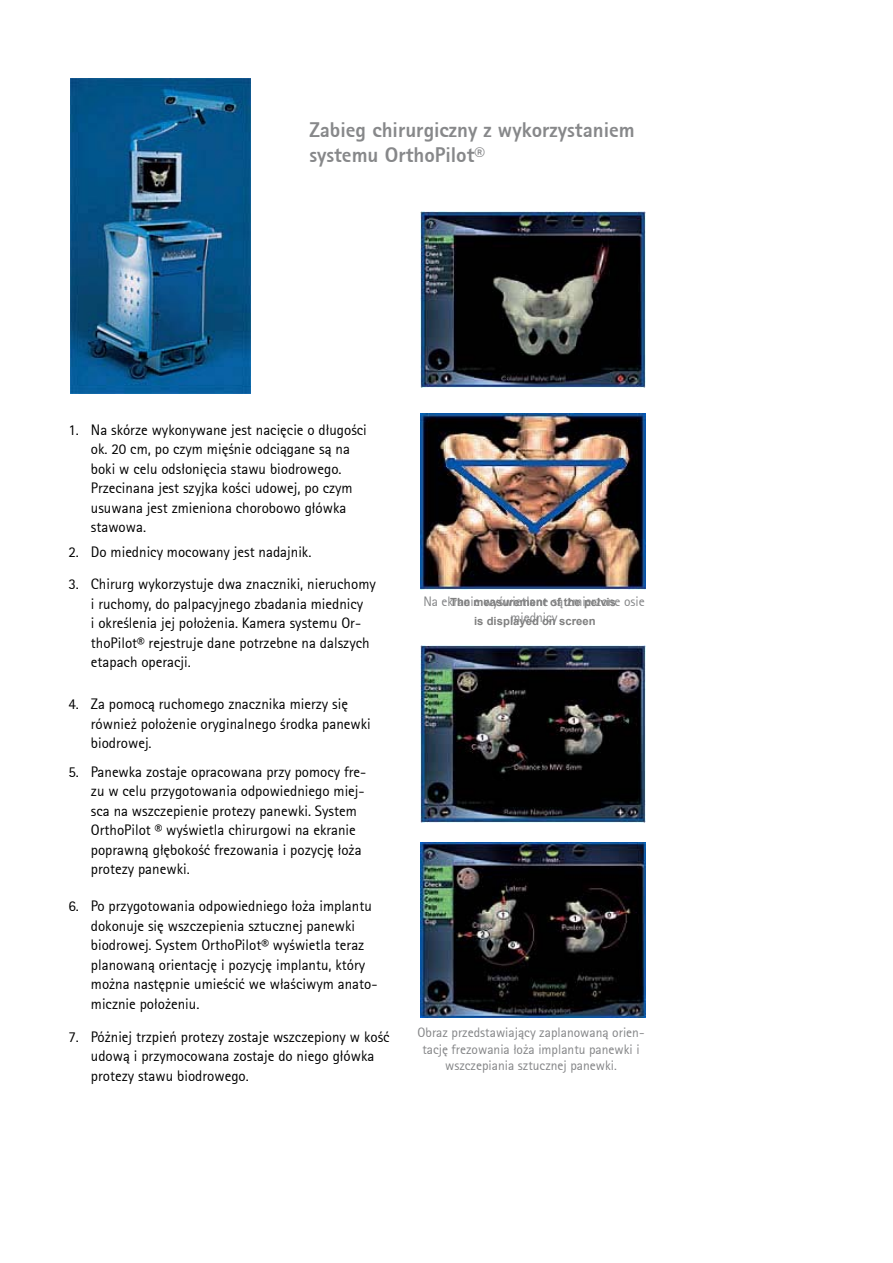
<style>
.page{position:relative;width:893px;height:1263px;background:#fff}
.page>*{position:absolute;margin:0;border:0;box-sizing:border-box;transform-origin:0 0}
.t1{font:21px/25.2px "Rotis Sans Serif Pl Ex Bd";color:#87888a}
.t2{font:15px/19.5px "Rotis Sans Serif Pl";color:#000}
.t3{font:13.5px/16.2px "Rotis Sans Serif Pl";color:#848587;text-align:center}
.t4{font:700 11.25px/18.5px "Arial";letter-spacing:.005em;color:#808080;text-align:center}
</style>
<div class="page">
<img style="left:70px;top:79px;width:180px;height:315px">
<img style="left:421px;top:211px;width:225px;height:177px">
<img style="left:421px;top:413px;width:225px;height:177px">
<img style="left:421px;top:645px;width:225px;height:178px">
<img style="left:421px;top:842px;width:225px;height:176px">
<h1 class="t1" style="left:309px;top:117px;width:327px">Zabieg chirurgiczny z wykorzystaniem systemu OrthoPilot®</h1>
<p class="t2" style="left:91px;top:420px;width:278px;text-indent:-22px">1. Na skórze wykonywane jest nacięcie o długości ok. 20 cm, po czym mięśnie odciągane są na boki w celu odsłonięcia stawu biodrowego.<br>Przecinana jest szyjka kości udowej, po czym usuwana jest zmieniona chorobowo główka stawowa.</p>
<p class="t2" style="left:68px;top:542px;width:245px">2. Do miednicy mocowany jest nadajnik.</p>
<p class="t2" style="left:91px;top:574px;width:286px;text-indent:-22px">3. Chirurg wykorzystuje dwa znaczniki, nieruchomy i ruchomy, do palpacyjnego zbadania miednicy<br>i określenia jej położenia. Kamera systemu Or&shy;thoPilot® rejestruje dane potrzebne na dalszych etapach operacji.</p>
<p class="t2" style="left:91px;top:694px;width:281px;text-indent:-22px">4. Za pomocą ruchomego znacznika mierzy się również położenie oryginalnego środka panewki biodrowej.</p>
<p class="t2" style="left:91px;top:762px;width:277px;text-indent:-22px">5. Panewka zostaje opracowana przy pomocy fre&shy;zu w celu przygotowania odpowiedniego miej&shy;sca na wszczepienie protezy panewki. System OrthoPilot ® wyświetla chirurgowi na ekranie poprawną głębokość frezowania i pozycję łoża protezy panewki.</p>
<p class="t2" style="left:91px;top:896px;width:288px;text-indent:-22px">6. Po przygotowania odpowiedniego łoża implantu dokonuje się wszczepienia sztucznej panewki biodrowej. System OrthoPilot® wyświetla teraz planowaną orientację i pozycję implantu, który można następnie umieścić we właściwym anato&shy;micznie położeniu.</p>
<p class="t2" style="left:91px;top:1027px;width:300px;text-indent:-22px">7. Póżniej trzpień protezy zostaje wszczepiony w kość udową i przymocowana zostaje do niego główka protezy stawu biodrowego.</p>
<p class="t3" style="left:423px;top:593px;width:223px">Na ekranie wyświetlane są zmierzone osie miednicy</p>
<p class="t4" style="left:450px;top:593px;width:167px">The measurement of the pelvis is displayed on screen</p>
<p class="t3" style="left:417px;top:1024px;width:228px">Obraz przedstawiający zaplanowaną orien&shy;tację frezowania łoża implantu panewki i wszczepiania sztucznej panewki.</p>
</div>
